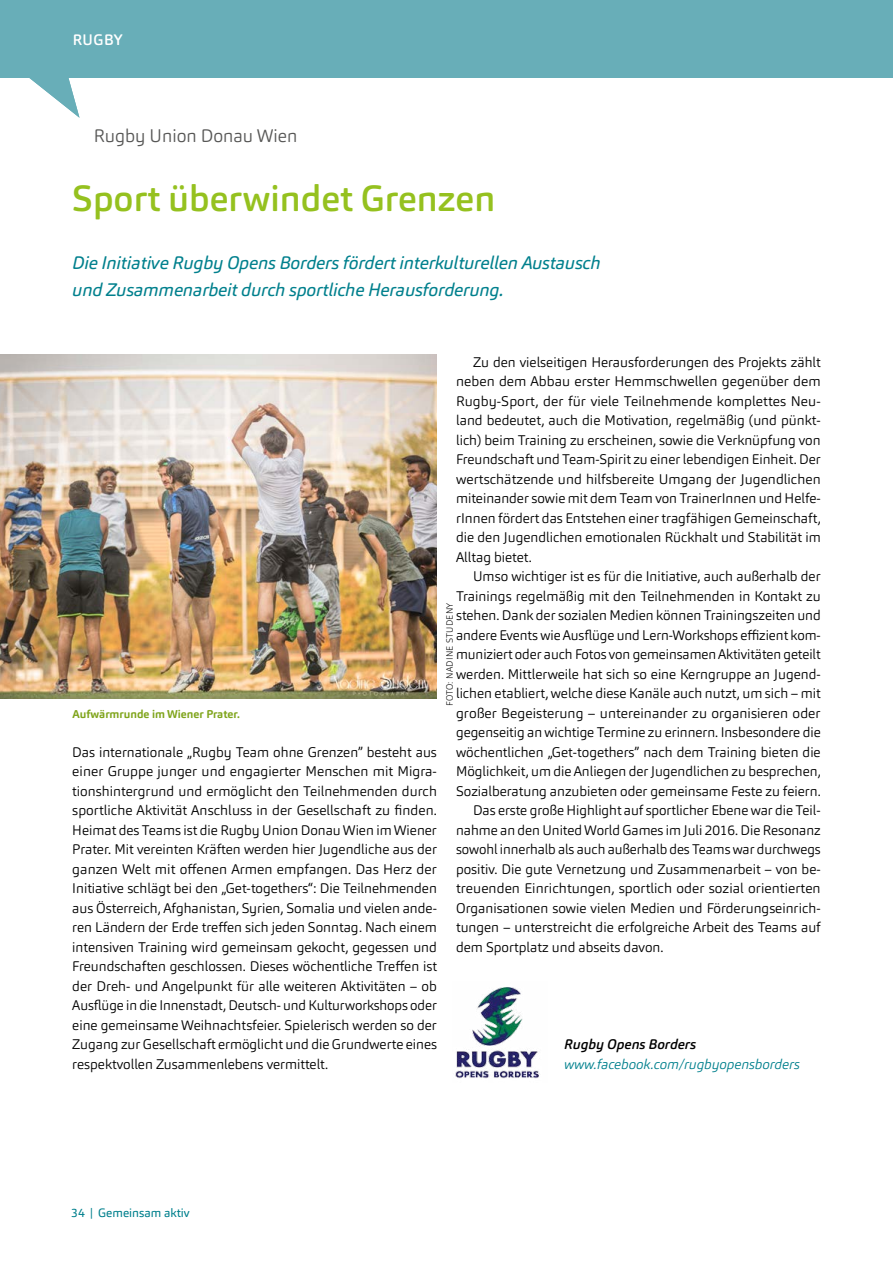
<style>
.page{position:relative;width:893px;height:1263px;background:#fff}
.page>*{position:absolute;margin:0;border:0;box-sizing:border-box;transform-origin:0 0}
.ÜBERSCHRIFT_01_BE{font:500 36px "Carnas";color:#95c11f}
.Überschrift_02_BE{font:italic 18px/27px "Carnas";letter-spacing:-.01em;color:#00808d}
.Bildtext{font:300 18px "Carnas";color:#575756}
.Kopfzeile{font:500 15px "Carnas";letter-spacing:.02em;color:#fff}
.Fliesstext{font:300 13.8px/19.5px "Carnas";color:#000;text-align:justify}
.Fliesstext__1__Ze{font:300 13.8px/19.5px "Carnas";color:#000;text-align:justify}
.AutorIN{font:italic 300 13.8px "Carnas";color:#00808d}
.AutorIN-2{font:italic 500 13.8px "Carnas";color:#000}
.t1{font:12px "Carnas";color:#00808d}
.Bildtext-2{font:700 11.25px "Carnas";color:#7fa41b}
.Fotocredit{font:200 9px "Carnas";letter-spacing:.03em;color:#000}
</style>
<div class="page">
<svg style="left:0;top:0;width:893px;height:118px;fill:#68aeb8"></svg>
<img style="left:455px;top:987px;width:85px;height:92px">
<img style="left:0;top:355px;width:437px;height:343px">
<p class="Kopfzeile" style="left:73px;top:30px;width:51px">RUGBY</p>
<p class="Bildtext" style="left:94px;top:125px;width:205px">Rugby Union Donau Wien</p>
<p class="ÜBERSCHRIFT_01_BE" style="left:72px;top:175px;width:425px">Sport überwindet Grenzen</p>
<p class="Überschrift_02_BE" style="left:72px;top:249px;width:530px">Die Initiative Rugby Opens Borders fördert interkulturellen Austausch und Zusammenarbeit durch sportliche Herausforderung.</p>
<p class="Bildtext-2" style="left:73px;top:707px;width:169px">Aufwärmrunde im Wiener Prater.</p>
<p class="Fliesstext__1__Ze" style="left:72px;top:742px;width:366px">Das internationale „Rugby Team ohne Grenzen” besteht aus einer Gruppe junger und engagierter Menschen mit Migra&shy;tionshintergrund und ermöglicht den Teilnehmenden durch sportliche Aktivität Anschluss in der Gesellschaft zu finden.<br>Heimat des Teams ist die Rugby Union Donau Wien im Wiener Prater. Mit vereinten Kräften werden hier Jugendliche aus der ganzen Welt mit offenen Armen empfangen. Das Herz der Initiative schlägt bei den „Get-togethers“: Die Teilnehmenden aus Österreich, Afghanistan, Syrien, Somalia und vielen ande&shy;ren Ländern der Erde treffen sich jeden Sonntag. Nach einem intensiven Training wird gemeinsam gekocht, gegessen und Freundschaften geschlossen. Dieses wöchentliche Treffen ist der Dreh- und Angelpunkt für alle weiteren Aktivitäten – ob Ausflüge in die Innenstadt, Deutsch- und Kulturworkshops oder eine gemeinsame Weihnachtsfeier. Spielerisch werden so der Zugang zur Gesellschaft ermöglicht und die Grundwerte eines respektvollen Zusammenlebens vermittelt.</p>
<p class="Fliesstext" style="left:456px;top:352px;width:366px;text-indent:17px">Zu den vielseitigen Herausforderungen des Projekts zählt neben dem Abbau erster Hemmschwellen gegenüber dem Rugby-Sport, der für viele Teilnehmende komplettes Neu&shy;land bedeutet, auch die Motivation, regelmäßig (und pünkt&shy;lich) beim Training zu erscheinen, sowie die Verknüpfung von Freundschaft und Team-Spirit zu einer lebendigen Einheit. Der wertschätzende und hilfsbereite Umgang der Jugendlichen miteinander sowie mit dem Team von TrainerInnen und Helfe&shy;rInnen fördert das Entstehen einer tragfähigen Gemeinschaft, die den Jugendlichen emotionalen Rückhalt und Stabilität im Alltag bietet.</p>
<p class="Fliesstext" style="left:456px;top:567px;width:366px;text-indent:17px">Umso wichtiger ist es für die Initiative, auch außerhalb der Trainings regelmäßig mit den Teilnehmenden in Kontakt zu stehen. Dank der sozialen Medien können Trainingszeiten und andere Events wie Ausflüge und Lern-Workshops effizient kom&shy;muniziert oder auch Fotos von gemeinsamen Aktivitäten geteilt werden. Mittlerweile hat sich so eine Kerngruppe an Jugend&shy;lichen etabliert, welche diese Kanäle auch nutzt, um sich – mit großer Begeisterung – untereinander zu organisieren oder gegenseitig an wichtige Termine zu erinnern. Insbesondere die wöchentlichen „Get-togethers” nach dem Training bieten die Möglichkeit, um die Anliegen der Jugendlichen zu besprechen, Sozialberatung anzubieten oder gemeinsame Feste zu feiern.</p>
<p class="Fliesstext" style="left:456px;top:801px;width:366px;text-indent:17px">Das erste große Highlight auf sportlicher Ebene war die Teil&shy;nahme an den United World Games im Juli 2016. Die Resonanz sowohl innerhalb als auch außerhalb des Teams war durchwegs positiv. Die gute Vernetzung und Zusammenarbeit – von be&shy;treuenden Einrichtungen, sportlich oder sozial orientierten Organisationen sowie vielen Medien und Förderungseinrich&shy;tungen – unterstreicht die erfolgreiche Arbeit des Teams auf dem Sportplatz und abseits davon.</p>
<p class="Fotocredit" style="left:444px;top:706px;width:105px;rotate:-90deg">FOTO: NADINE STUDENY</p>
<p class="AutorIN-2" style="left:564px;top:1036px;width:133px">Rugby Opens Borders</p>
<p class="AutorIN" style="left:564px;top:1055px;width:237px">www.facebook.com/rugbyopensborders</p>
<p class="t1" style="left:71px;top:1206px;width:120px">34 | Gemeinsam aktiv</p>
</div>
